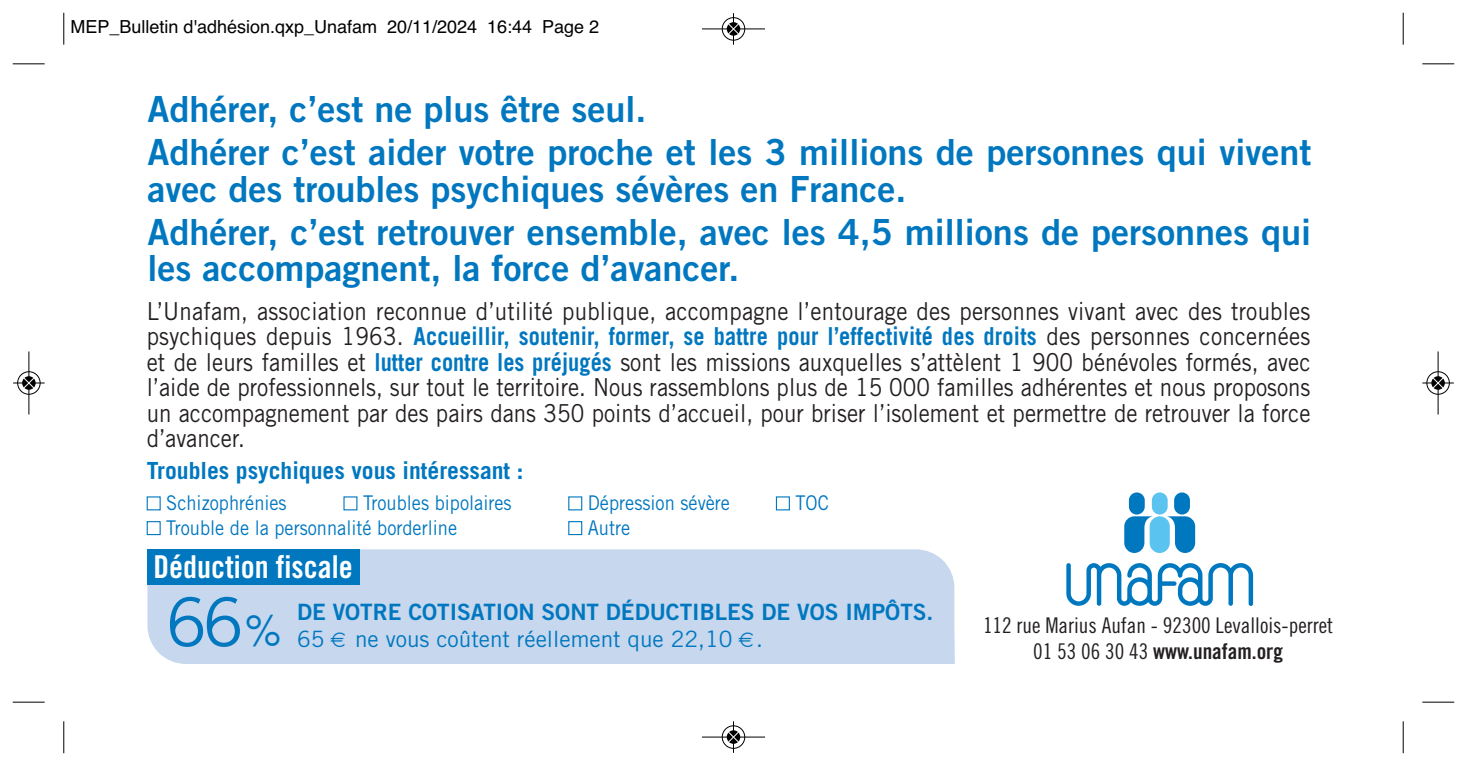
<style>
.page{position:relative;width:1467px;height:766px;background:#fff}
.page>*{position:absolute;margin:0;border:0;box-sizing:border-box;transform-origin:0 0}
.t1{font:67.5px "Trade Gothic";color:#0077bf}
.t2{font:36px/43px "Trade Gothic LT Bold Two";color:#0077bf}
.t3{font:31.5px "Trade Gothic Bold Cond Twenty";color:#fff}
.t4{font:24.75px/25.4px "Trade Gothic";color:#231f20;text-align:justify;scale:.9 1}
.t5{font:700 23.62px "Trade Gothic";color:#0077bf}
.t6{font:22.5px "Trade Gothic LT Bold Two";color:#0077bf}
.t7{font:22.5px "Trade Gothic";color:#0077bf}
.t8{font:21.6px "Trade Gothic Cond Eighteen";color:#231f20}
.t9{font:21.6px "Trade Gothic Bold Cond Twenty";color:#231f20}
.t10{font:20.25px "Trade Gothic";color:#0077bf;scale:.9 1}
.t11{font:18px "Helvetica";color:#000}
.s1{font-weight:700;color:#0077bf}
.s2{font-size:42.75px}
.s3{font-size:22.5px}
.s4{font-family:"Trade Gothic Cond Eighteen"}
</style>
<div class="page">
<div style="left:147px;top:549px;width:808px;height:114px;background:#c6d7ee"></div>
<div style="left:147px;top:496px;width:14px;height:14px;border:1px solid #0077bf"></div>
<div style="left:568px;top:496px;width:14px;height:14px;border:1px solid #0077bf"></div>
<div style="left:776px;top:496px;width:14px;height:14px;border:1px solid #0077bf"></div>
<div style="left:147px;top:521px;width:14px;height:14px;border:1px solid #0077bf"></div>
<div style="left:568px;top:521px;width:14px;height:14px;border:1px solid #0077bf"></div>
<svg style="left:1066px;top:563px;width:187px;height:42px"></svg>
<div style="left:1129px;top:492px;width:16px;height:22px;background:#0078c0;border-radius:8px"></div>
<div style="left:1152px;top:492px;width:16px;height:22px;background:#5bc3ef;border-radius:8px"></div>
<div style="left:1150px;top:516px;width:20px;height:37px;background:#5bc3ef;border-radius:10px"></div>
<svg style="left:1124px;top:516px;width:29px;height:37px"></svg>
<svg style="left:1167px;top:516px;width:28px;height:37px"></svg>
<div style="left:1174px;top:492px;width:16px;height:22px;background:#0078c0;border-radius:8px"></div>
<div style="left:147px;top:549px;width:213px;height:35px;background:#0077bf"></div>
<hr style="left:63px;top:13px;width:1px;height:32px;background:#000">
<hr style="left:13px;top:63px;width:32px;height:1px;background:#000">
<hr style="left:1403px;top:13px;width:1px;height:32px;background:#000">
<hr style="left:1422px;top:63px;width:32px;height:1px;background:#000">
<hr style="left:63px;top:721px;width:1px;height:32px;background:#000">
<hr style="left:13px;top:701px;width:32px;height:1px;background:#000">
<hr style="left:1403px;top:721px;width:1px;height:32px;background:#000">
<hr style="left:1422px;top:701px;width:32px;height:1px;background:#000">
<div style="left:721px;top:17px;width:24px;height:24px;border:1px solid #fff;border-radius:50%"></div>
<div style="left:726px;top:22px;width:15px;height:14px;background:#bebebe;border-radius:50%"></div>
<hr style="left:702px;top:29px;width:63px;height:1px;background:#000">
<hr style="left:733px;top:13px;width:1px;height:32px;background:#000">
<div style="left:722px;top:17px;width:23px;height:23px;border:1px solid #000;border-radius:50%"></div>
<svg style="left:727px;top:22px;width:13px;height:14px"></svg>
<svg style="left:728px;top:23px;width:11px;height:12px"></svg>
<div style="left:721px;top:724px;width:24px;height:24px;border:1px solid #fff;border-radius:50%"></div>
<svg style="left:726px;top:729px;width:15px;height:15px"></svg>
<hr style="left:702px;top:736px;width:63px;height:1px;background:#000">
<hr style="left:733px;top:721px;width:1px;height:31px;background:#000">
<div style="left:722px;top:725px;width:23px;height:23px;border:1px solid #000;border-radius:50%"></div>
<svg style="left:727px;top:730px;width:13px;height:13px"></svg>
<svg style="left:728px;top:731px;width:11px;height:11px"></svg>
<div style="left:17px;top:371px;width:24px;height:24px;border:1px solid #fff;border-radius:50%"></div>
<hr style="left:29px;top:351px;width:1px;height:63px;background:#000">
<hr style="left:13px;top:382px;width:32px;height:1px;background:#000">
<div style="left:17px;top:371px;width:23px;height:23px;border:1px solid #000;border-radius:50%"></div>
<svg style="left:22px;top:376px;width:14px;height:13px"></svg>
<svg style="left:23px;top:377px;width:12px;height:11px"></svg>
<div style="left:1426px;top:371px;width:24px;height:24px;border:1px solid #fff;border-radius:50%"></div>
<hr style="left:1438px;top:351px;width:1px;height:63px;background:#000">
<hr style="left:1422px;top:382px;width:32px;height:1px;background:#000">
<div style="left:1427px;top:371px;width:23px;height:23px;border:1px solid #000;border-radius:50%"></div>
<svg style="left:1431px;top:376px;width:14px;height:13px"></svg>
<svg style="left:1432px;top:377px;width:12px;height:11px"></svg>
<svg style="left:331px;top:632px;width:14px;height:15px"></svg>
<svg style="left:739px;top:632px;width:14px;height:15px"></svg>
<p class="t11" style="left:71px;top:20px;width:530px">MEP_Bulletin d'adhésion.qxp_Unafam 20/11/2024 16:44 Page 2</p>
<h2 class="t2" style="left:147px;top:91px;width:1165px">Adhérer, c’est ne plus être seul.<br>Adhérer c’est aider votre proche et les 3 millions de personnes qui vivent</h2>
<h2 class="t2" style="left:147px;top:171px;width:1165px">avec des troubles psychiques sévères en France.<br>Adhérer, c’est retrouver ensemble, avec les 4,5 millions de personnes qui</h2>
<h2 class="t2" style="left:147px;top:250px;width:593px">les accompagnent, la force d’avancer.</h2>
<p class="t4" style="left:147px;top:300px;width:1295px">L’Unafam, association reconnue d’utilité publique, accompagne l’entourage des personnes vivant avec des troubles psychiques depuis 1963. <span class="s1">Accueillir, soutenir, former, se battre pour l’effectivité des droits</span> des personnes concernées et de leurs familles et <span class="s1">lutter contre les préjugés</span> sont les missions auxquelles s’attèlent 1 900 bénévoles formés, avec l’aide de professionnels, sur tout le territoire. Nous rassemblons plus de 15 000 familles adhérentes et nous proposons un accompagnement par des pairs dans 350 points d’accueil, pour briser l’isolement et permettre de retrouver la force d’avancer.</p>
<p class="t5" style="left:147px;top:462px;width:378px">Troubles psychiques vous intéressant :</p>
<p class="t10" style="left:166px;top:496px;width:135px">Schizophrénies</p>
<p class="t10" style="left:363px;top:496px;width:167px">Troubles bipolaires</p>
<p class="t10" style="left:588px;top:496px;width:160px">Dépression sévère</p>
<p class="t10" style="left:795px;top:496px;width:39px">TOC</p>
<p class="t10" style="left:166px;top:520px;width:325px">Trouble de la personnalité borderline</p>
<p class="t10" style="left:588px;top:520px;width:49px">Autre</p>
<p class="t3" style="left:153px;top:555px;width:201px">Déduction fiscale</p>
<h1 class="t1" style="left:166px;top:597px;width:160px">66<span class="s2">%</span> <span class="s3">65</span></h1>
<p class="t6" style="left:297px;top:603px;width:638px">DE VOTRE COTISATION SONT DÉDUCTIBLES DE VOS IMPÔTS.</p>
<p class="t7" style="left:355px;top:631px;width:409px">ne vous coûtent réellement que 22,10 .</p>
<p class="t8" style="left:983px;top:617px;width:352px">112 rue Marius Aufan - 92300 Levallois-perret</p>
<p class="t9" style="left:1033px;top:643px;width:251px"><span class="s4">01 53 06 30 43</span> www.unafam.org</p>
</div>
